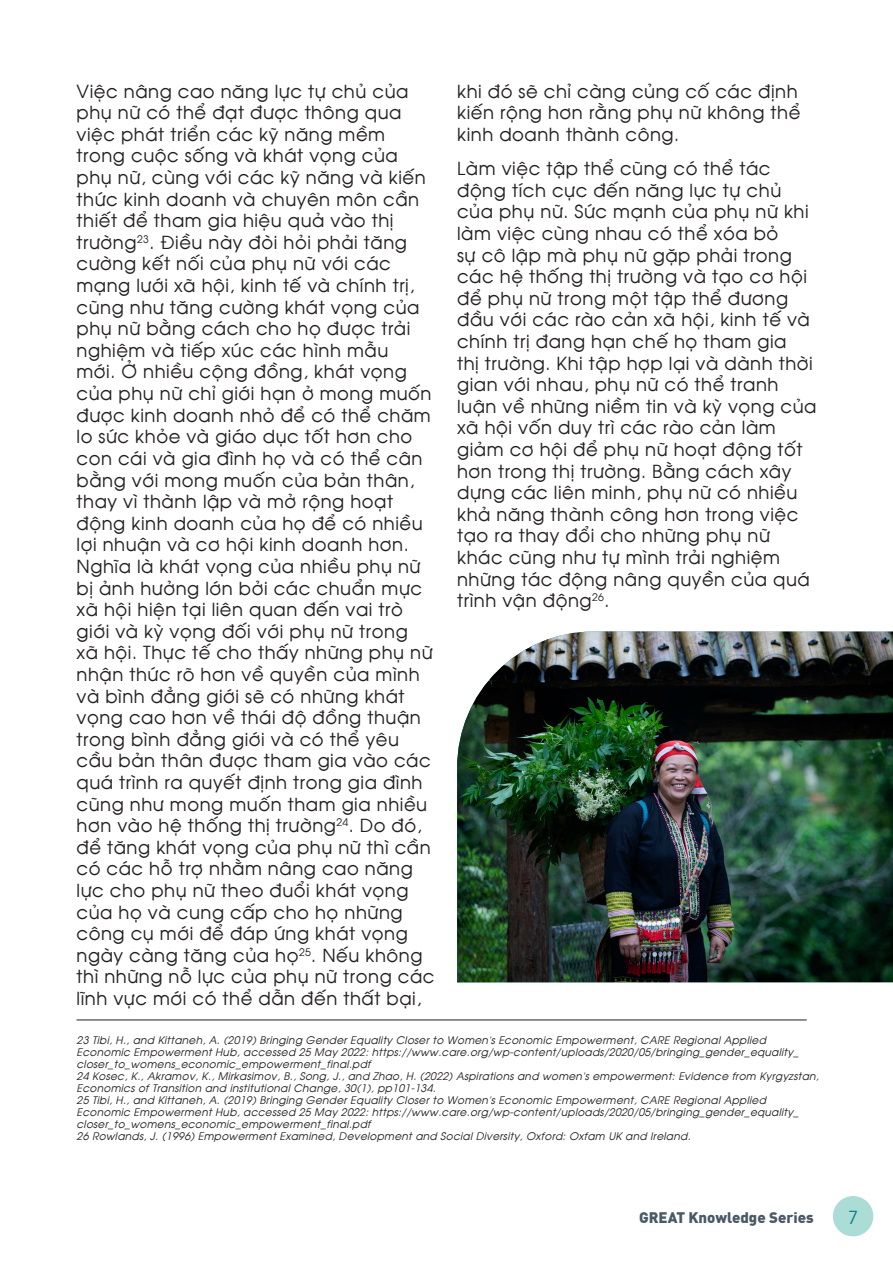
<style>
.page{position:relative;width:893px;height:1263px;background:#fff}
.page>*{position:absolute;margin:0;border:0;box-sizing:border-box;transform-origin:0 0}
.t1{font:18px/21.6px "SVN Avo";letter-spacing:.03em;color:#231f20}
.t2{font:18px "SVN Avo";color:#047c89}
.t3{font:900 15px "GMVDIN Pro";color:#4a5966}
.t4{font:10.5px/12px "SVN Avoitalic";letter-spacing:.03em;color:#231f20}
</style>
<div class="page">
<img style="left:457px;top:631px;width:436px;height:351px">
<hr style="left:77px;top:1019px;width:730px;height:1px;background:#231f20">
<div style="left:833px;top:1196px;width:40px;height:40px;background:#abdcd6;border-radius:50%"></div>
<p class="t1" style="left:77px;top:79px;width:359px">Việc nâng cao năng lực tự chủ của phụ nữ có thể đạt được thông qua việc phát triển các kỹ năng mềm trong cuộc sống và khát vọng của phụ nữ, cùng với các kỹ năng và kiến thức kinh doanh và chuyên môn cần thiết để tham gia hiệu quả vào thị trường<sup>23</sup>. Điều này đòi hỏi phải tăng cường kết nối của phụ nữ với các mạng lưới xã hội, kinh tế và chính trị, cũng như tăng cường khát vọng của phụ nữ bằng cách cho họ được trải nghiệm và tiếp xúc các hình mẫu<br>mới. Ở nhiều cộng đồng, khát vọng của phụ nữ chỉ giới hạn ở mong muốn được kinh doanh nhỏ để có thể chăm lo sức khỏe và giáo dục tốt hơn cho con cái và gia đình họ và có thể cân bằng với mong muốn của bản thân, thay vì thành lập và mở rộng hoạt động kinh doanh của họ để có nhiều lợi nhuận và cơ hội kinh doanh hơn.<br>Nghĩa là khát vọng của nhiều phụ nữ bị ảnh hưởng lớn bởi các chuẩn mực xã hội hiện tại liên quan đến vai trò giới và kỳ vọng đối với phụ nữ trong<br>xã hội. Thực tế cho thấy những phụ nữ nhận thức rõ hơn về quyền của mình và bình đẳng giới sẽ có những khát vọng cao hơn về thái độ đồng thuận trong bình đẳng giới và có thể yêu cầu bản thân được tham gia vào các quá trình ra quyết định trong gia đình cũng như mong muốn tham gia nhiều hơn vào hệ thống thị trường<sup>24</sup>. Do đó, để tăng khát vọng của phụ nữ thì cần có các hỗ trợ nhằm nâng cao năng lực cho phụ nữ theo đuổi khát vọng của họ và cung cấp cho họ những công cụ mới để đáp ứng khát vọng ngày càng tăng của họ<sup>25</sup>. Nếu không thì những nỗ lực của phụ nữ trong các lĩnh vực mới có thể dẫn đến thất bại,</p>
<p class="t1" style="left:457px;top:79px;width:345px">khi đó sẽ chỉ càng củng cố các định kiến rộng hơn rằng phụ nữ không thể kinh doanh thành công.</p>
<p class="t1" style="left:457px;top:156px;width:361px">Làm việc tập thể cũng có thể tác động tích cực đến năng lực tự chủ của phụ nữ. Sức mạnh của phụ nữ khi làm việc cùng nhau có thể xóa bỏ<br>sự cô lập mà phụ nữ gặp phải trong các hệ thống thị trường và tạo cơ hội để phụ nữ trong một tập thể đương đầu với các rào cản xã hội, kinh tế và chính trị đang hạn chế họ tham gia<br>thị trường. Khi tập hợp lại và dành thời gian với nhau, phụ nữ có thể tranh luận về những niềm tin và kỳ vọng của xã hội vốn duy trì các rào cản làm giảm cơ hội để phụ nữ hoạt động tốt hơn trong thị trường. Bằng cách xây dựng các liên minh, phụ nữ có nhiều khả năng thành công hơn trong việc tạo ra thay đổi cho những phụ nữ khác cũng như tự mình trải nghiệm những tác động nâng quyền của quá trình vận động<sup>26</sup>.</p>
<p class="t4" style="left:77px;top:1033px;width:724px">23 Tibi, H., and Kittaneh, A. (2019) Bringing Gender Equality Closer to Women’s Economic Empowerment, CARE Regional Applied<br>Economic Empowerment Hub, accessed 25 May 2022: https://www.care.org/wp-content/uploads/2020/05/bringing_gender_equality_ closer_to_womens_economic_empowerment_final.pdf</p>
<p class="t4" style="left:77px;top:1069px;width:744px">24 Kosec, K., Akramov, K., Mirkasimov, B., Song, J., and Zhao, H. (2022) Aspirations and women’s empowerment: Evidence from Kyrgyzstan,<br>Economics of Transition and institutional Change, 30(1), pp101-134.</p>
<p class="t4" style="left:77px;top:1093px;width:724px">25 Tibi, H., and Kittaneh, A. (2019) Bringing Gender Equality Closer to Women’s Economic Empowerment, CARE Regional Applied<br>Economic Empowerment Hub, accessed 25 May 2022: https://www.care.org/wp-content/uploads/2020/05/bringing_gender_equality_ closer_to_womens_economic_empowerment_final.pdf</p>
<p class="t4" style="left:77px;top:1129px;width:616px">26 Rowlands, J. (1996) Empowerment Examined, Development and Social Diversity, Oxford: Oxfam UK and Ireland.</p>
<p class="t3" style="left:639px;top:1206px;width:176px">GREAT Knowledge Series</p>
<p class="t2" style="left:848px;top:1204px;width:11px">7</p>
</div>
